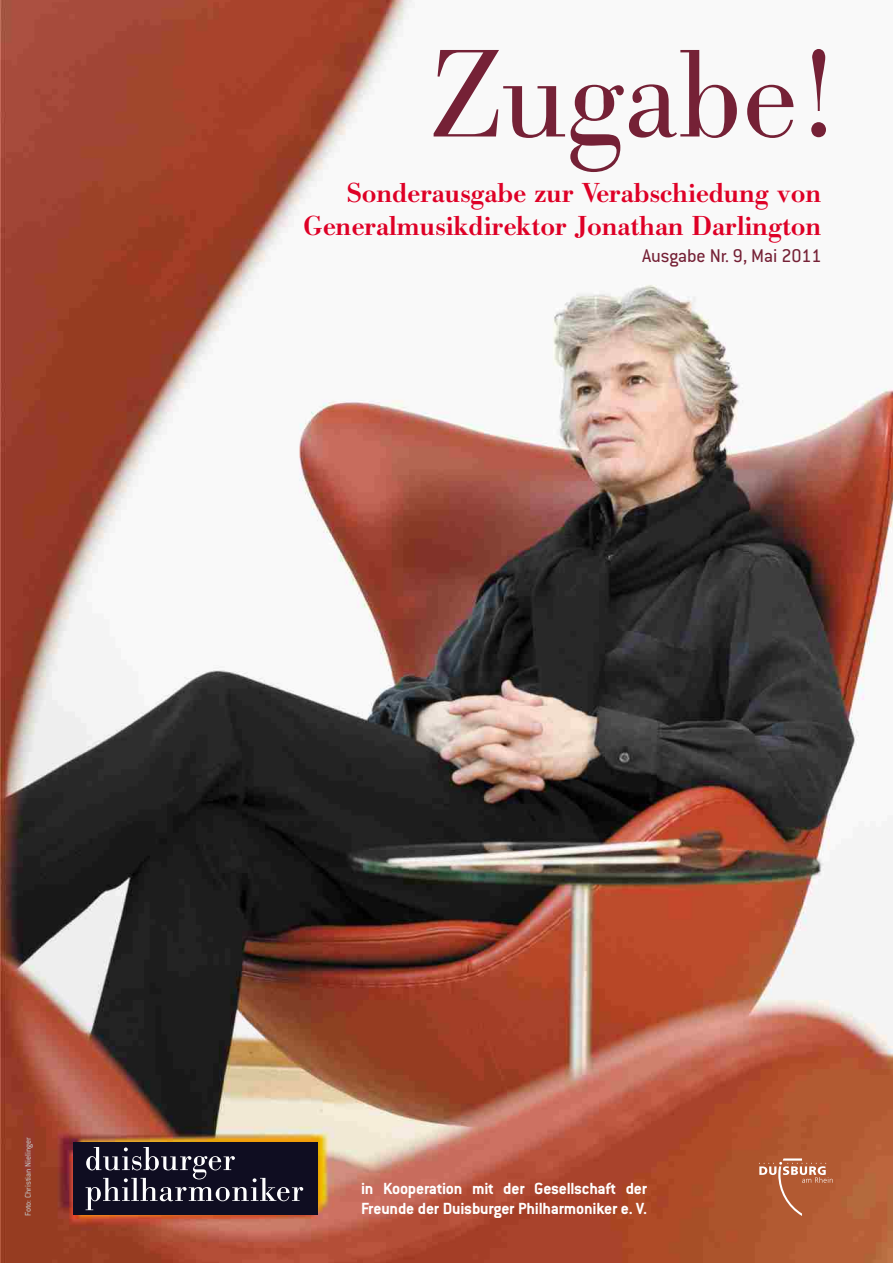
<style>
.page{position:relative;width:893px;height:1263px;background:#fff}
.page>*{position:absolute;margin:0;border:0;box-sizing:border-box;transform-origin:0 0}
.t1{font:122.55px "Bodoni Antiqua";color:#752136}
.t2{font:700 27px/32.7px "Bodoni Antiqua";letter-spacing:-.005em;color:#de0026;text-align:right}
.t3{font:20.25px "Conduit";letter-spacing:-.005em;color:#752136}
.t4{font:700 17.7px/20.7px "Conduit";letter-spacing:-.01em;color:#fff}
.t5{font:9px "Conduit";color:#c2c2c2}
</style>
<div class="page">
<img style="left:0;top:0;width:893px;height:1263px">
<svg style="left:759px;top:1158px;width:74px;height:58px;background:#ba6c49"></svg>
<div style="left:73px;top:1142px;width:245px;height:73px;background:#0f0d21"></div>
<svg style="left:86px;top:1147px;width:217px;height:63px"></svg>
<h1 class="t1" style="left:435px;top:25px;width:398px">Zugabe!</h1>
<h2 class="t2" style="left:304px;top:178px;width:519px">Sonderausgabe zur Verabschiedung von<br>Generalmusikdirektor Jonathan Darlington</h2>
<p class="t3" style="left:642px;top:246px;width:181px">Ausgabe Nr. 9, Mai 2011</p>
<p class="t5" style="left:24px;top:1216px;width:80px;rotate:-90deg">Foto: Christian Nielinger</p>
<p class="t4" style="left:361px;top:1179px;width:288px">in Kooperation mit der Gesellschaft der<br>Freunde der Duisburger Philharmoniker e. V.</p>
</div>
